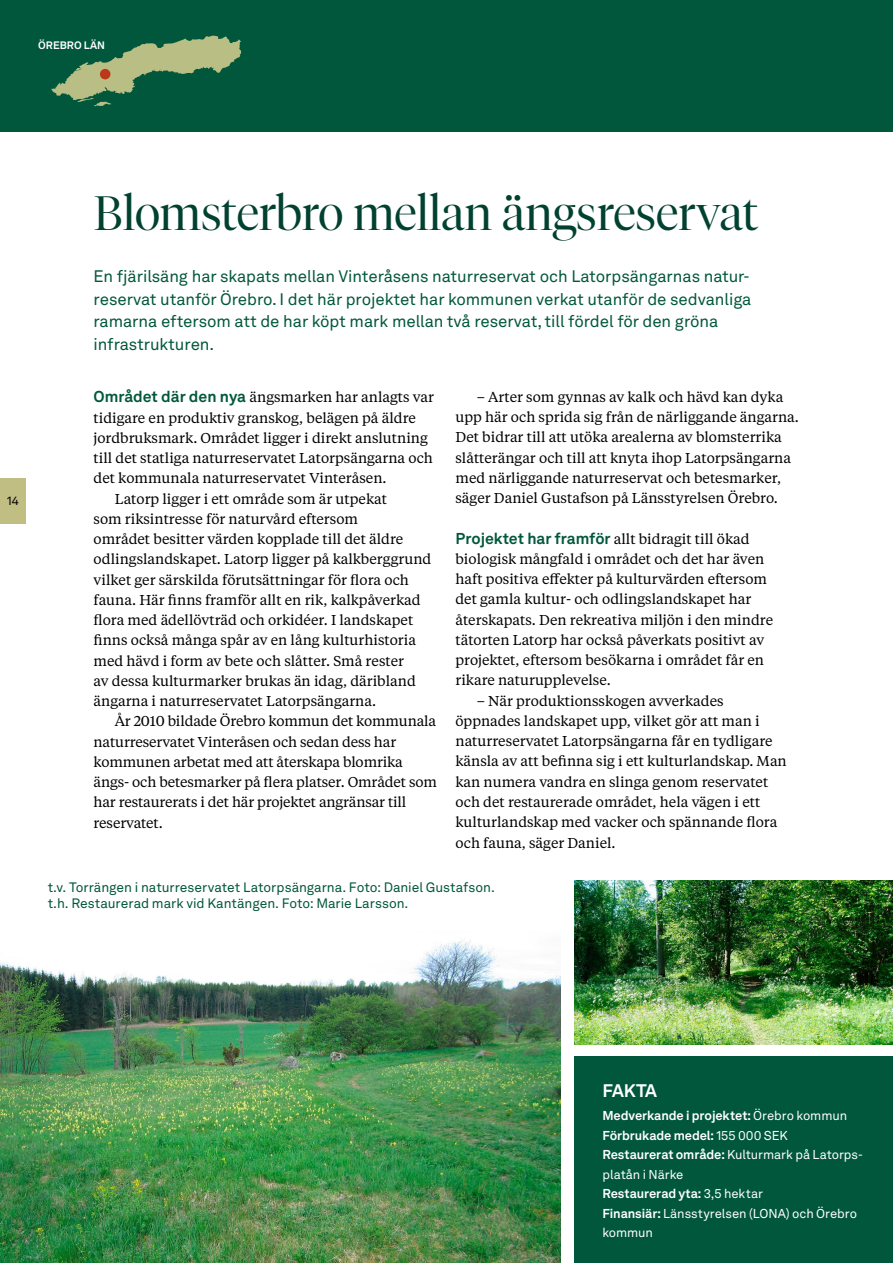
<style>
.page{position:relative;width:893px;height:1263px;background:#fff}
.page>*{position:absolute;margin:0;border:0;box-sizing:border-box;transform-origin:0 0}
.Rubrik_1{font:300 48px "Tiempos Fine";letter-spacing:-.005em;color:#004130}
.t1{font:700 18px "Akkurat LL";letter-spacing:-.035em;color:#fff}
.Ingress{font:16.5px/22.5px "Akkurat LL";letter-spacing:-.005em;color:#00573c}
.Brödtext_med_indrag{font:14.25px/20.2px "Tiempos Text";color:#000}
.Styckeformat_1{font:14.25px/20.2px "Tiempos Text";color:#000}
.Bildtext{font:13.5px "Akkurat LL";letter-spacing:-.005em;color:#00573c}
.Faktaruta_Brödtext{font:12.75px/19.5px "Akkurat LL";letter-spacing:-.005em;color:#fff}
.Faktaruta_Brödtext-2{font:700 12.75px "Akkurat LL";letter-spacing:-.005em;color:#fff}
.t2{font:12px "Akkurat LL";color:#000}
.Faktabröd_-_längre_text{font:700 10.65px "Akkurat LL";color:#fff}
.s1{font-family:"Akkurat LL";font-weight:700;font-size:15.6px;color:#00573c}
.s2{font-weight:400}
.s3{font-weight:700}
</style>
<div class="page">
<div style="left:1px;top:478px;width:25px;height:45px;background:#c0be82"></div>
<div style="left:574px;top:1057px;width:319px;height:206px;background:#00573c"></div>
<div style="left:0;top:0;width:893px;height:132px;background:#00573c"></div>
<svg style="left:51px;top:36px;width:190px;height:70px"></svg>
<div style="left:100px;top:69px;width:10px;height:10px;background:#bd381b;border-radius:50%"></div>
<img style="left:0;top:939px;width:560px;height:324px">
<img style="left:574px;top:881px;width:319px;height:164px">
<p class="Faktabröd_-_längre_text" style="left:38px;top:37px;width:68px">ÖREBRO LÄN</p>
<p class="t2" style="left:7px;top:491px;width:13px">14</p>
<h1 class="Rubrik_1" style="left:94px;top:184px;width:667px">Blomsterbro mellan ängsreservat</h1>
<p class="Ingress" style="left:94px;top:264px;width:659px">En fjärilsäng har skapats mellan Vinteråsens naturreservat och Latorpsängarnas natur&shy;reservat utanför Örebro. I det här projektet har kommunen verkat utanför de sedvanliga ramarna eftersom att de har köpt mark mellan två reservat, till fördel för den gröna infrastrukturen.</p>
<p class="Styckeformat_1" style="left:94px;top:387px;width:342px"><span class="s1">Området där den nya</span> ängsmarken har anlagts var tidigare en produktiv granskog, belägen på äldre jordbruksmark. Området ligger i direkt anslutning till det statliga naturreservatet Latorpsängarna och det kommunala naturreservatet Vinteråsen.</p>
<p class="Brödtext_med_indrag" style="left:94px;top:488px;width:339px;text-indent:21px">Latorp ligger i ett område som är utpekat<br>som riksintresse för naturvård eftersom<br>området besitter värden kopplade till det äldre odlingslandskapet. Latorp ligger på kalkberggrund vilket ger särskilda förutsättningar för flora och fauna. Här finns framför allt en rik, kalkpåverkad flora med ädellövträd och orkidéer. I landskapet finns också många spår av en lång kulturhistoria med hävd i form av bete och slåtter. Små rester<br>av dessa kulturmarker brukas än idag, däribland ängarna i naturreservatet Latorpsängarna.</p>
<p class="Brödtext_med_indrag" style="left:94px;top:711px;width:345px;text-indent:21px">År 2010 bildade Örebro kommun det kommunala naturreservatet Vinteråsen och sedan dess har kommunen arbetat med att återskapa blomrika ängs- och betesmarker på flera platser. Området som har restaurerats i det här projektet angränsar till reservatet.</p>
<p class="Brödtext_med_indrag" style="left:455px;top:386px;width:345px;text-indent:21px">– Arter som gynnas av kalk och hävd kan dyka upp här och sprida sig från de närliggande ängarna.<br>Det bidrar till att utöka arealerna av blomsterrika slåtterängar och till att knyta ihop Latorpsängarna med närliggande naturreservat och betesmarker, säger Daniel Gustafson på Länsstyrelsen Örebro.</p>
<p class="Styckeformat_1" style="left:455px;top:528px;width:319px"><span class="s1">Projektet har framför</span> allt bidragit till ökad biologisk mångfald i området och det har även haft positiva effekter på kulturvärden eftersom det gamla kultur- och odlingslandskapet har återskapats. Den rekreativa miljön i den mindre tätorten Latorp har också påverkats positivt av projektet, eftersom besökarna i området får en rikare naturupplevelse.</p>
<p class="Brödtext_med_indrag" style="left:455px;top:690px;width:333px;text-indent:21px">– När produktionsskogen avverkades öppnades landskapet upp, vilket gör att man i naturreservatet Latorpsängarna får en tydligare känsla av att befinna sig i ett kulturlandskap. Man kan numera vandra en slinga genom reservatet och det restaurerade området, hela vägen i ett kulturlandskap med vacker och spännande flora och fauna, säger Daniel.</p>
<p class="Bildtext" style="left:48px;top:877px;width:449px">t.v. Torrängen i naturreservatet Latorpsängarna. Foto: Daniel Gustafson.</p>
<p class="Bildtext" style="left:48px;top:893px;width:362px">t.h. Restaurerad mark vid Kantängen. Foto: Marie Larsson.</p>
<p class="t1" style="left:602px;top:1076px;width:56px">FAKTA</p>
<p class="Faktaruta_Brödtext-2" style="left:602px;top:1106px;width:246px">Medverkande i projektet: <span class="s2">Örebro kommun</span></p>
<p class="Faktaruta_Brödtext-2" style="left:602px;top:1125px;width:187px">Förbrukade medel: <span class="s2">155 000 SEK</span></p>
<p class="Faktaruta_Brödtext" style="left:602px;top:1144px;width:262px"><span class="s3">Restaurerat område:</span> Kulturmark på Latorps&shy;platån i Närke</p>
<p class="Faktaruta_Brödtext-2" style="left:602px;top:1184px;width:162px">Restaurerad yta: <span class="s2">3,5 hektar</span></p>
<p class="Faktaruta_Brödtext" style="left:602px;top:1203px;width:256px"><span class="s3">Finansiär:</span> Länsstyrelsen (LONA) och Örebro kommun</p>
</div>
